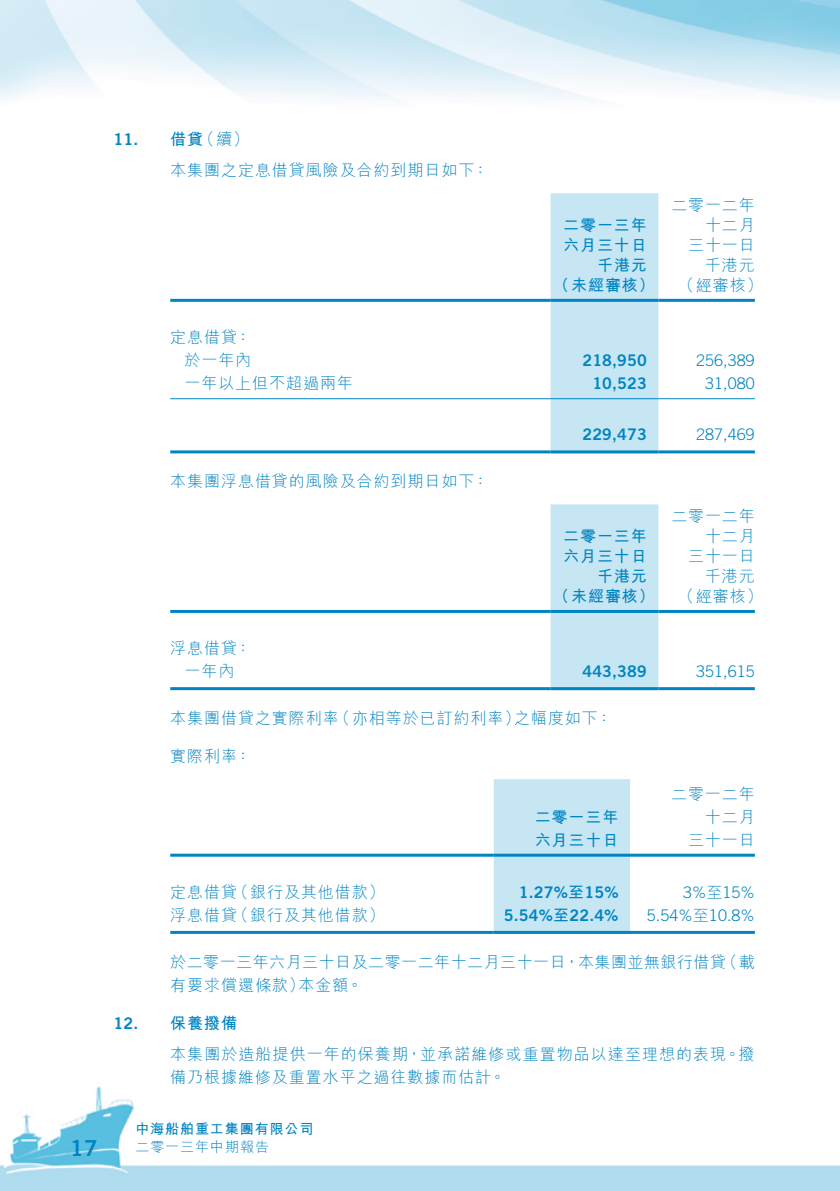
<style>
.page{position:relative;width:840px;height:1191px;background:#fff}
.page>*{position:absolute;margin:0;border:0;box-sizing:border-box;transform-origin:0 0}
.t1{font:22px "Trade Gothic LT Std Bd 2";color:#0084c2}
.Notes{font:300 16px/23px "M Hei HK";letter-spacing:.06em;color:#0084c2}
.Notes-2{font:700 16px "M Hei HK";letter-spacing:.06em;color:#0084c2}
.Notes-3{font:16px "Trade Gothic LT Std Bd 2";letter-spacing:.01em;color:#0084c2}
.Notes-4{font:300 16px "Trade Gothic LT Std";letter-spacing:.01em;color:#0084c2}
.Notes-5{font:300 16px/23px "M Hei HK";letter-spacing:.03em;color:#0084c2}
.Notes_HD1{font:700 16px "M Hei HK";letter-spacing:.06em;color:#0084c2}
.Notes_HD1-2{font:16px "Trade Gothic LT Std Bd 2";color:#0084c2}
.Notes_HD1-3{font:300 16px "M Hei HK";color:#0084c2}
.t2{font:700 14px "M Hei HK";letter-spacing:.065em;color:#0084c2}
.t3{font:300 14px "M Hei HK";letter-spacing:.07em;color:#0084c2}
.s1{font-family:"M Hei HK";font-weight:700}
.s2{font-family:"M Hei HK"}
</style>
<div class="page">
<img style="left:0;top:1086px;width:839px;height:105px">
<div style="left:550px;top:193px;width:108px;height:257px;background:#c7e6f3"></div>
<hr style="left:170px;top:299px;width:380px;height:3px;background:#0084c2">
<hr style="left:550px;top:299px;width:108px;height:3px;background:#0084c2">
<hr style="left:658px;top:299px;width:96px;height:3px;background:#0084c2">
<hr style="left:170px;top:398px;width:380px;height:1px;background:#0084c2">
<hr style="left:550px;top:398px;width:108px;height:1px;background:#0084c2">
<hr style="left:658px;top:398px;width:96px;height:1px;background:#0084c2">
<hr style="left:170px;top:450px;width:380px;height:3px;background:#0084c2">
<hr style="left:550px;top:450px;width:108px;height:3px;background:#0084c2">
<hr style="left:658px;top:450px;width:96px;height:3px;background:#0084c2">
<div style="left:550px;top:504px;width:108px;height:183px;background:#c7e6f3"></div>
<hr style="left:170px;top:610px;width:380px;height:3px;background:#0084c2">
<hr style="left:550px;top:610px;width:108px;height:3px;background:#0084c2">
<hr style="left:658px;top:610px;width:96px;height:3px;background:#0084c2">
<hr style="left:170px;top:687px;width:380px;height:3px;background:#0084c2">
<hr style="left:550px;top:687px;width:108px;height:3px;background:#0084c2">
<hr style="left:658px;top:687px;width:96px;height:3px;background:#0084c2">
<div style="left:493px;top:779px;width:136px;height:152px;background:#c7e6f3"></div>
<hr style="left:170px;top:853px;width:323px;height:3px;background:#0084c2">
<hr style="left:493px;top:853px;width:136px;height:3px;background:#0084c2">
<hr style="left:629px;top:853px;width:125px;height:3px;background:#0084c2">
<hr style="left:170px;top:931px;width:323px;height:3px;background:#0084c2">
<hr style="left:493px;top:931px;width:136px;height:3px;background:#0084c2">
<hr style="left:629px;top:931px;width:125px;height:3px;background:#0084c2">
<h1 class="t1" style="left:70px;top:1134px;width:29px">17</h1>
<p class="Notes_HD1-2" style="left:113px;top:129px;width:26px">11.</p>
<p class="Notes_HD1-2" style="left:113px;top:1013px;width:26px">12.</p>
<p class="Notes_HD1-3" style="left:198px;top:131px;width:52px">（續(</p>
<p class="Notes_HD1" style="left:170px;top:127px;width:34px">借貸</p>
<p class="Notes" style="left:170px;top:159px;width:319px">本集團之定息借貸風險及合約到期日如下：</p>
<p class="Notes" style="left:170px;top:325px;width:82px">定息借貸：</p>
<p class="Notes" style="left:184px;top:348px;width:68px">於一年內</p>
<p class="Notes" style="left:184px;top:371px;width:170px">一年以上但不超過兩年</p>
<p class="Notes" style="left:170px;top:470px;width:319px">本集團浮息借貸的風險及合約到期日如下：</p>
<p class="Notes" style="left:170px;top:636px;width:82px">浮息借貸：</p>
<p class="Notes" style="left:184px;top:659px;width:51px">一年內</p>
<p class="Notes-2" style="left:562px;top:214px;width:85px">二零一三年</p>
<p class="Notes-2" style="left:562px;top:234px;width:85px">六月三十日</p>
<p class="Notes-2" style="left:596px;top:254px;width:51px">千港元</p>
<p class="Notes-2" style="left:553px;top:274px;width:103px">（未經審核）</p>
<p class="Notes-3" style="left:582px;top:350px;width:66px">218,950</p>
<p class="Notes-3" style="left:592px;top:373px;width:56px">10,523</p>
<p class="Notes-3" style="left:582px;top:424px;width:66px">229,473</p>
<p class="Notes-2" style="left:562px;top:525px;width:85px">二零一三年</p>
<p class="Notes-2" style="left:562px;top:545px;width:85px">六月三十日</p>
<p class="Notes-2" style="left:596px;top:565px;width:51px">千港元</p>
<p class="Notes-2" style="left:553px;top:585px;width:103px">（未經審核）</p>
<p class="Notes-3" style="left:582px;top:661px;width:66px">443,389</p>
<p class="Notes" style="left:170px;top:706px;width:170px">本集團借貸之實際利率</p>
<p class="Notes" style="left:170px;top:744px;width:82px">實際利率：</p>
<p class="Notes" style="left:334px;top:706px;width:188px">（亦相等於已訂約利率）</p>
<p class="Notes" style="left:514px;top:706px;width:99px">之幅度如下：</p>
<p class="Notes" style="left:170px;top:880px;width:68px">定息借貸</p>
<p class="Notes" style="left:232px;top:880px;width:154px">（銀行及其他借款）</p>
<p class="Notes-2" style="left:534px;top:805px;width:85px">二零一三年</p>
<p class="Notes-2" style="left:534px;top:828px;width:85px">六月三十日</p>
<p class="Notes-3" style="left:518px;top:882px;width:101px">1.27%<span class="s1">至</span>15%</p>
<p class="Notes" style="left:671px;top:194px;width:85px">二零一二年</p>
<p class="Notes" style="left:704px;top:214px;width:51px">十二月</p>
<p class="Notes" style="left:687px;top:234px;width:68px">三十一日</p>
<p class="Notes" style="left:704px;top:254px;width:51px">千港元</p>
<p class="Notes" style="left:678px;top:274px;width:86px">（經審核(</p>
<p class="Notes-4" style="left:695px;top:350px;width:60px">256,389</p>
<p class="Notes-4" style="left:704px;top:373px;width:51px">31,080</p>
<p class="Notes-4" style="left:695px;top:425px;width:60px">287,469</p>
<p class="Notes" style="left:671px;top:505px;width:85px">二零一二年</p>
<p class="Notes" style="left:704px;top:525px;width:51px">十二月</p>
<p class="Notes" style="left:687px;top:545px;width:68px">三十一日</p>
<p class="Notes" style="left:704px;top:565px;width:51px">千港元</p>
<p class="Notes" style="left:678px;top:585px;width:86px">（經審核(</p>
<p class="Notes-4" style="left:695px;top:661px;width:60px">351,615</p>
<p class="Notes" style="left:670px;top:782px;width:85px">二零一二年</p>
<p class="Notes" style="left:704px;top:805px;width:51px">十二月</p>
<p class="Notes" style="left:687px;top:828px;width:68px">三十一日</p>
<p class="Notes-4" style="left:682px;top:882px;width:73px">3%<span class="s2">至</span>15%</p>
<p class="Notes" style="left:170px;top:903px;width:68px">浮息借貸</p>
<p class="Notes" style="left:232px;top:903px;width:154px">（銀行及其他借款）</p>
<p class="Notes-3" style="left:503px;top:905px;width:116px">5.54%<span class="s1">至</span>22.4%</p>
<p class="Notes-4" style="left:646px;top:905px;width:109px">5.54%<span class="s2">至</span>10.8%</p>
<p class="Notes-5" style="left:298px;top:950px;width:428px;text-indent:-128px">於二零一三年六月三十日及二零一二年十二月三十一日，本集團並無銀行借貸本金額。</p>
<p class="Notes" style="left:721px;top:950px;width:35px">（載</p>
<p class="Notes" style="left:170px;top:973px;width:136px">有要求償還條款）</p>
<p class="Notes_HD1" style="left:170px;top:1011px;width:68px">保養撥備</p>
<p class="Notes" style="left:170px;top:1042px;width:585px">本集團於造船提供一年的保養期，並承諾維修或重置物品以達至理想的表現。撥備乃根據維修及重置水平之過往數據而估計。</p>
<p class="t2" style="left:135px;top:1118px;width:180px">中海船舶重工集團有限公司</p>
<p class="t3" style="left:135px;top:1139px;width:135px">二零一三年中期報告</p>
</div>
